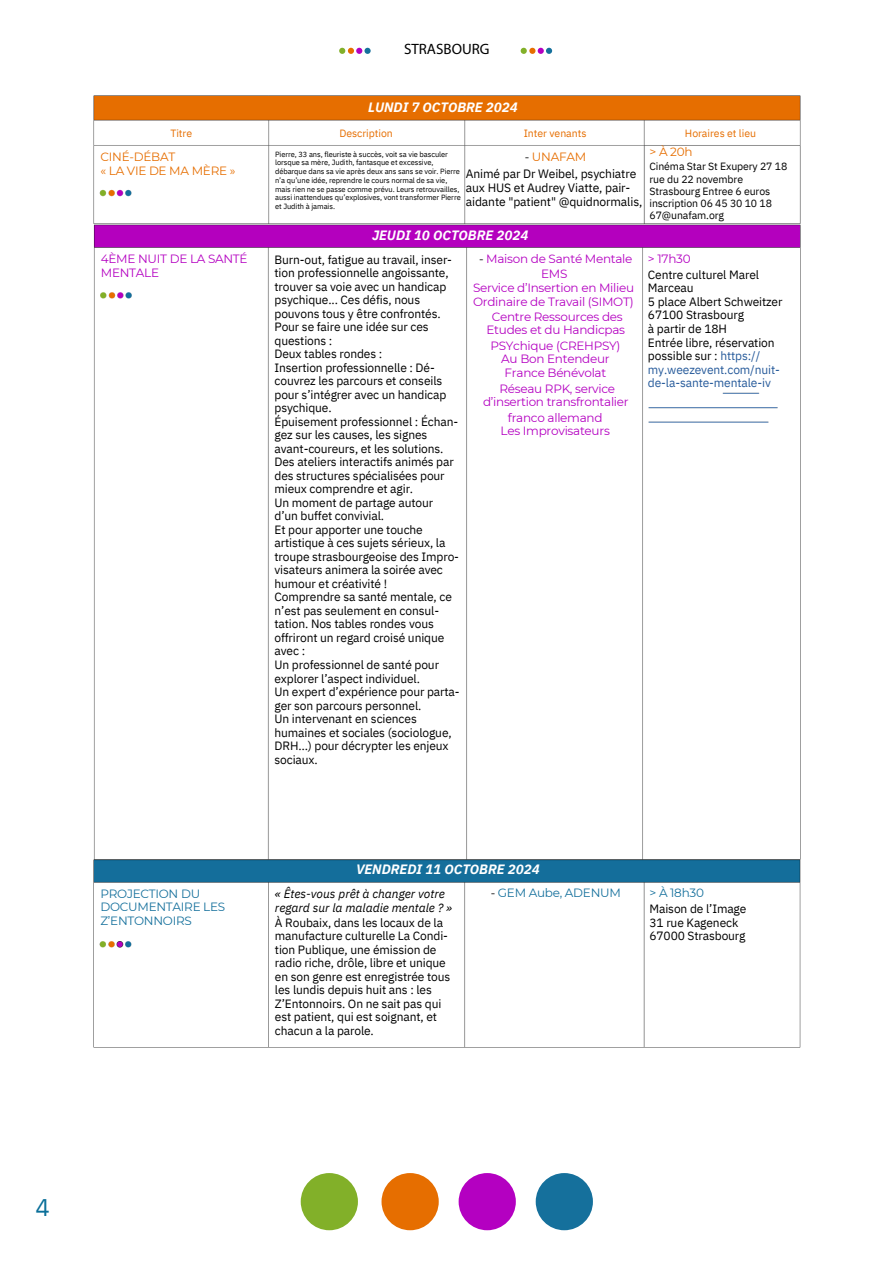
<style>
.page{position:relative;width:894px;height:1264px;background:#fff}
.page>*{position:absolute;margin:0;border:0;box-sizing:border-box;transform-origin:0 0}
.t1{font:24px "IBM Plex Sans";color:#0a6f99}
.t2{font:15px "Myriad Pro";color:#000}
.t3{font:italic 700 13.5px "IBM Plex Sans";letter-spacing:-.005em;color:#fff}
.t4{font:12.15px/13.6px "IBM Plex Sans";letter-spacing:-.01em;color:#000}
.t5{font:12px/13.5px "IBM Plex Sans";letter-spacing:-.01em;color:#000}
.t6{font:12px/13.5px "Montserrat";letter-spacing:-.02em;color:#b400c1;text-align:center}
.t7{font:12px/13.5px "Montserrat";letter-spacing:-.02em;color:#15709c}
.t8{font:italic 12px/13.5px "IBM Plex Sans";color:#000}
.t9{font:12px/13.5px "Montserrat";letter-spacing:-.02em;color:#e66e00}
.t10{font:10.5px/12.3px "IBM Plex Sans";letter-spacing:-.01em;color:#000}
.t11{font:10.5px "IBM Plex Sans";letter-spacing:-.005em;color:#e66e00}
.t12{font:7.5px/8.7px "IBM Plex Sans";letter-spacing:-.01em;color:#000}
.s1{color:#275b9b}
.s2{color:#000}
</style>
<div class="page">
<div style="left:300px;top:1172px;width:58px;height:58px;background:#82b029;border-radius:50%"></div>
<svg style="left:339px;top:48px;width:31px;height:6px"></svg>
<div style="left:381px;top:1172px;width:57px;height:58px;background:#e66e00;border-radius:50%"></div>
<div style="left:458px;top:1172px;width:57px;height:58px;background:#b400c1;border-radius:50%"></div>
<div style="left:535px;top:1172px;width:57px;height:58px;background:#15709c;border-radius:50%"></div>
<svg style="left:520px;top:48px;width:32px;height:6px"></svg>
<img style="left:93px;top:95px;width:708px;height:953px">
<p class="t2" style="left:404px;top:43px;width:87px">STRASBOURG</p>
<p class="t3" style="left:368px;top:98px;width:151px">LUNDI 7 OCTOBRE 2024</p>
<p class="t11" style="left:170px;top:126px;width:23px">Titre</p>
<p class="t11" style="left:339px;top:126px;width:55px">Description</p>
<p class="t11" style="left:523px;top:126px;width:64px">Inter venants</p>
<p class="t11" style="left:684px;top:126px;width:73px">Horaires et lieu</p>
<p class="t9" style="left:100px;top:150px;width:136px">CINÉ-DÉBAT<br>« LA VIE DE MA MÈRE »</p>
<p class="t6" style="left:101px;top:252px;width:148px;text-align:left">4ÈME NUIT DE LA SANTÉ<br>MENTALE</p>
<p class="t9" style="left:649px;top:145px;width:45px">&gt; À 20h</p>
<p class="t10" style="left:649px;top:160px;width:139px">Cinéma Star St Exupery 27 18 rue du 22 novembre<br>Strasbourg Entree 6 euros inscription 06 45 30 10 18<br>67@unafam.org</p>
<p class="t6" style="left:647px;top:252px;width:44px">&gt; 17h30</p>
<p class="t5" style="left:647px;top:268px;width:136px">Centre culturel Marel<br>Marceau<br>5 place Albert Schweitzer<br>67100 Strasbourg<br>à partir de 18H<br>Entrée libre, réservation possible sur : <span class="s1">https:// my.weezevent.com/nuit&shy;de-la-sante-mentale-iv</span></p>
<p class="t12" style="left:275px;top:149px;width:187px">Pierre, 33 ans, fleuriste à succès, voit sa vie basculer lorsque sa mère, Judith, fantasque et excessive, débarque dans sa vie après deux ans sans se voir. Pierre n’a qu’une idée, reprendre le cours normal de sa vie, mais rien ne se passe comme prévu. Leurs retrouvailles, aussi inattendues qu’explosives, vont transformer Pierre et Judith à jamais.</p>
<p class="t9" style="left:524px;top:149px;width:63px"><span class="s2">-</span> UNAFAM</p>
<p class="t4" style="left:465px;top:167px;width:178px">Animé par Dr Weibel, psychiatre aux HUS et Audrey Viatte, pair&shy;aidante "patient" @quidnormalis,</p>
<p class="t3" style="left:372px;top:226px;width:158px">JEUDI 10 OCTOBRE 2024</p>
<p class="t6" style="left:473px;top:251px;width:162px;line-height:14.2px"><span class="s2">-</span> Maison de Santé Mentale<br>EMS<br>Service d’Insertion en Milieu<br>Ordinaire de Travail (SIMOT)</p>
<p class="t6" style="left:486px;top:310px;width:140px">Centre Ressources des<br>Etudes et du Handicpas</p>
<p class="t6" style="left:490px;top:339px;width:132px">PSYchique (CREHPSY)<br>Au Bon Entendeur<br>France Bénévolat</p>
<p class="t6" style="left:483px;top:382px;width:147px">Réseau RPK, service d’insertion transfrontalier</p>
<p class="t6" style="left:500px;top:411px;width:111px">franco allemand<br>Les Improvisateurs</p>
<p class="t5" style="left:274px;top:252px;width:186px">Burn-out, fatigue au travail, inser&shy;tion professionnelle angoissante, trouver sa voie avec un handicap psychique... Ces défis, nous pouvons tous y être confrontés.<br>Pour se faire une idée sur ces questions :<br>Deux tables rondes :<br>Insertion professionnelle : Dé&shy;couvrez les parcours et conseils pour s’intégrer avec un handicap psychique.<br>Épuisement professionnel : Échan&shy;gez sur les causes, les signes avant-coureurs, et les solutions.<br>Des ateliers interactifs animés par des structures spécialisées pour mieux comprendre et agir.<br>Un moment de partage autour d’un buffet convivial.<br>Et pour apporter une touche artistique à ces sujets sérieux, la troupe strasbourgeoise des Impro&shy;visateurs animera la soirée avec humour et créativité !<br>Comprendre sa santé mentale, ce n’est pas seulement en consul&shy;tation. Nos tables rondes vous offriront un regard croisé unique avec :<br>Un professionnel de santé pour explorer l’aspect individuel.<br>Un expert d’expérience pour parta&shy;ger son parcours personnel.<br>Un intervenant en sciences humaines et sociales (sociologue,<br>DRH…) pour décrypter les enjeux sociaux.</p>
<p class="t7" style="left:100px;top:886px;width:126px">PROJECTION DU<br>DOCUMENTAIRE LES<br>Z’ENTONNOIRS</p>
<p class="t3" style="left:356px;top:860px;width:185px">VENDREDI 11 OCTOBRE 2024</p>
<p class="t8" style="left:275px;top:886px;width:179px">« Êtes-vous prêt à changer votre regard sur la maladie mentale ? »</p>
<p class="t5" style="left:275px;top:915px;width:177px">À Roubaix, dans les locaux de la manufacture culturelle La Condi&shy;tion Publique, une émission de radio riche, drôle, libre et unique en son genre est enregistrée tous les lundis depuis huit ans : les<br>Z’Entonnoirs. On ne sait pas qui est patient, qui est soignant, et chacun a la parole.</p>
<p class="t7" style="left:490px;top:885px;width:132px"><span class="s2">-</span> GEM Aube, ADENUM</p>
<p class="t7" style="left:649px;top:886px;width:56px">&gt; À 18h30</p>
<p class="t5" style="left:649px;top:902px;width:98px">Maison de l’Image<br>31 rue Kageneck<br>67000 Strasbourg</p>
<h1 class="t1" style="left:35px;top:1190px;width:16px">4</h1>
</div>
